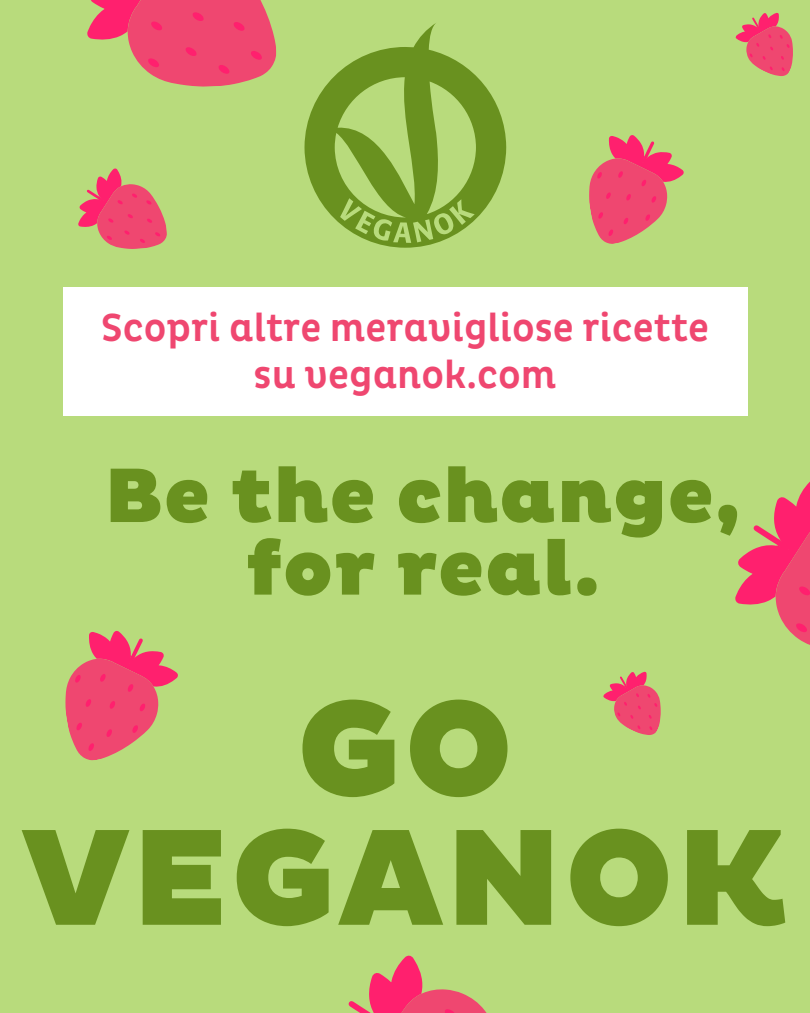
<style>
.page{position:relative;width:810px;height:1013px;background:#fff}
.page>*{position:absolute;margin:0;border:0;box-sizing:border-box;transform-origin:0 0}
.t1{font:900 139.3px/129px "Pluto";letter-spacing:.005em;color:#69911f;text-align:center}
.t2{font:900 78.4px/72.6px "Pluto";color:#69911f;text-align:center}
.t3{font:500 40px/47.2px "Pluto Cond";color:#ef4770;text-align:center}
</style>
<div class="page">
<div style="left:0;top:0;width:810px;height:1012px;background:#b8db7c"></div>
<svg style="left:305px;top:23px;width:201px;height:225px"></svg>
<svg style="left:400px;top:226px;width:5px;height:8px"></svg>
<svg style="left:439px;top:217px;width:10px;height:13px"></svg>
<div style="left:63px;top:287px;width:684px;height:128px;background:#fff"></div>
<svg style="left:78px;top:168px;width:89px;height:81px"></svg>
<svg style="left:589px;top:135px;width:95px;height:109px"></svg>
<svg style="left:603px;top:671px;width:58px;height:64px"></svg>
<svg style="left:65px;top:630px;width:113px;height:131px"></svg>
<svg style="left:87px;top:0;width:190px;height:87px"></svg>
<svg style="left:348px;top:955px;width:138px;height:57px"></svg>
<svg style="left:735px;top:12px;width:58px;height:64px"></svg>
<svg style="left:735px;top:481px;width:75px;height:164px"></svg>
<p class="t3" style="left:101px;top:305px;width:610px">Scopri altre meravigliose ricette su veganok.com</p>
<h2 class="t2" style="left:104px;top:462px;width:639px">Be the change, for real.</h2>
<h1 class="t1" style="left:21px;top:689px;width:769px">GO<br>VEGANOK</h1>
</div>
